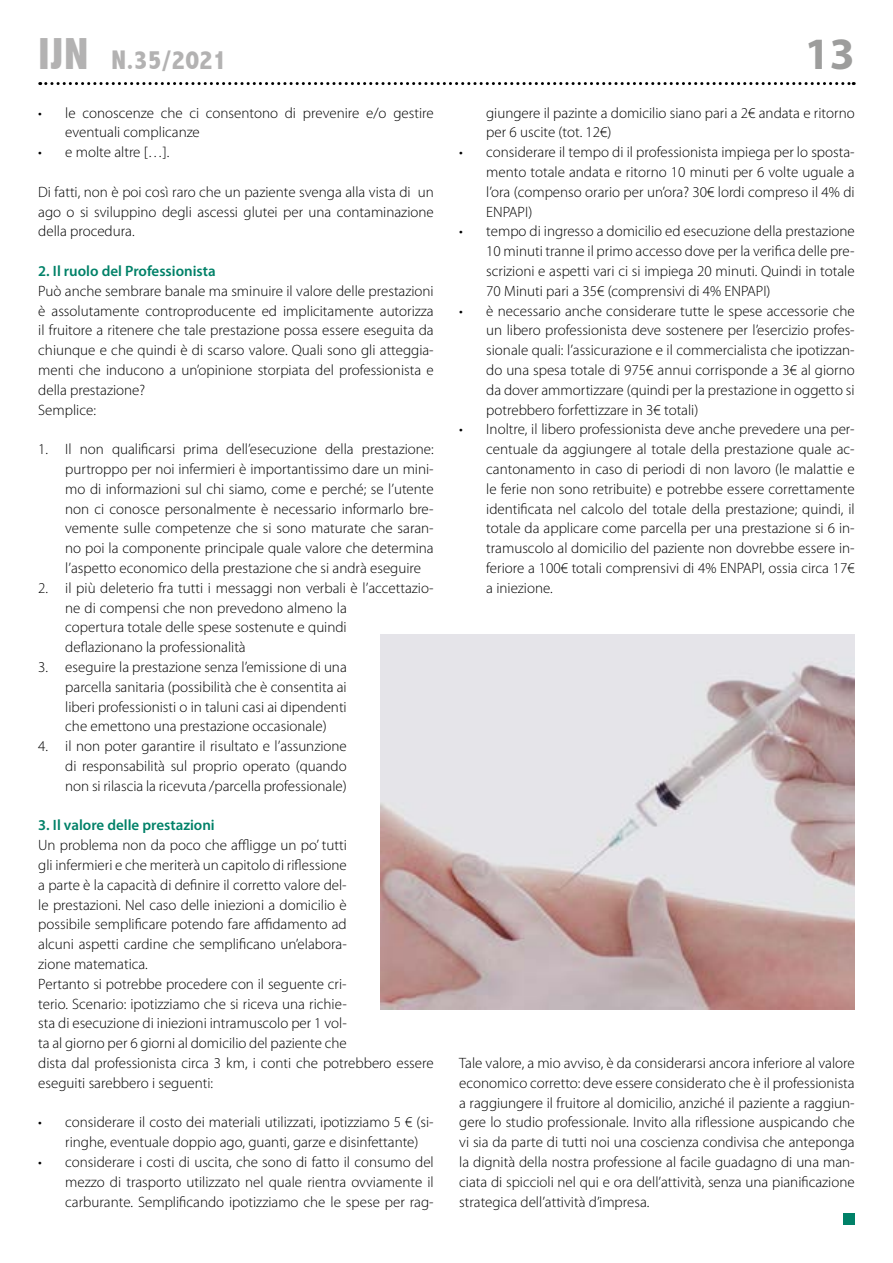
<style>
.page{position:relative;width:893px;height:1263px;background:#fff}
.page>*{position:absolute;margin:0;border:0;box-sizing:border-box;transform-origin:0 0}
.t1{font:700 45px "Myriad Pro";color:#9d9d9c}
.t2{font:800 condensed 27px "Abadi";color:#b3b2b2}
.t3{font:300 15px/19.8px "Myriad Pro";color:#000;text-align:justify}
.t4{font:600 15px "Myriad Pro";color:#008168}
.s1{font-size:45px}
</style>
<div class="page">
<svg style="left:40px;top:82px;width:814px;height:3px"></svg>
<img style="left:381px;top:635px;width:474px;height:375px">
<div style="left:843px;top:1213px;width:12px;height:12px;background:#008168"></div>
<h2 class="t2" style="left:38px;top:45px;width:190px"><span class="s1">IJN</span> N.35/2021</h2>
<h1 class="t1" style="left:805px;top:24px;width:51px">13</h1>
<p class="t3" style="left:65px;top:103px;width:370px;text-indent:-27px">• le conoscenze che ci consentono di prevenire e/o gestire eventuali complicanze</p>
<p class="t3" style="left:38px;top:143px;width:133px">• e molte altre […].</p>
<p class="t3" style="left:38px;top:182px;width:397px">Di fatti, non è poi così raro che un paziente svenga alla vista di un ago o si sviluppino degli ascessi glutei per una contaminazione della procedura.</p>
<p class="t4" style="left:38px;top:261px;width:179px">2. Il ruolo del Professionista</p>
<p class="t3" style="left:38px;top:281px;width:397px;text-align:left">Può anche sembrare banale ma sminuire il valore delle prestazioni è assolutamente controproducente ed implicitamente autorizza il fruitore a ritenere che tale prestazione possa essere eseguita da chiunque e che quindi è di scarso valore. Quali sono gli atteggia&shy;menti che inducono a un’opinione storpiata del professionista e della prestazione?<br>Semplice:</p>
<p class="t3" style="left:65px;top:440px;width:370px;text-indent:-27px">1. Il non qualificarsi prima dell’esecuzione della prestazione: purtroppo per noi infermieri è importantissimo dare un mini&shy;mo di informazioni sul chi siamo, come e perché; se l’utente non ci conosce personalmente è necessario informarlo bre&shy;vemente sulle competenze che si sono maturate che saran&shy;no poi la componente principale quale valore che determina l’aspetto economico della prestazione che si andrà eseguire</p>
<p class="t3" style="left:65px;top:578px;width:370px;text-align:left;text-indent:-27px">2. il più deleterio fra tutti i messaggi non verbali è l’accettazio&shy;ne di compensi che non prevedono almeno la<br>copertura totale delle spese sostenute e quindi<br>deflazionano la professionalità</p>
<p class="t3" style="left:65px;top:657px;width:283px;text-indent:-27px">3. eseguire la prestazione senza l’emissione di una parcella sanitaria (possibilità che è consentita ai liberi professionisti o in taluni casi ai dipendenti che emettono una prestazione occasionale)</p>
<p class="t3" style="left:65px;top:737px;width:283px;text-indent:-27px">4. il non poter garantire il risultato e l’assunzione di responsabilità sul proprio operato (quando non si rilascia la ricevuta /parcella professionale)</p>
<p class="t4" style="left:38px;top:816px;width:178px">3. Il valore delle prestazioni</p>
<p class="t3" style="left:38px;top:836px;width:397px;text-align:left">Un problema non da poco che affligge un po’ tutti<br>gli infermieri e che meriterà un capitolo di riflessione<br>a parte è la capacità di definire il corretto valore del-<br>le prestazioni. Nel caso delle iniezioni a domicilio è<br>possibile semplificare potendo fare affidamento ad<br>alcuni aspetti cardine che semplificano un’elabora-<br>zione matematica.<br>Pertanto si potrebbe procedere con il seguente cri-<br>terio. Scenario: ipotizziamo che si riceva una richie-<br>sta di esecuzione di iniezioni intramuscolo per 1 vol-<br>ta al giorno per 6 giorni al domicilio del paziente che<br>dista dal professionista circa 3 km, i conti che potrebbero essere eseguiti sarebbero i seguenti:</p>
<p class="t3" style="left:65px;top:1113px;width:370px;text-indent:-27px">• considerare il costo dei materiali utilizzati, ipotizziamo 5 € (si&shy;ringhe, eventuale doppio ago, guanti, garze e disinfettante)</p>
<p class="t3" style="left:65px;top:1152px;width:370px;text-indent:-27px">• considerare i costi di uscita, che sono di fatto il consumo del mezzo di trasporto utilizzato nel quale rientra ovviamente il carburante. Semplificando ipotizziamo che le spese per rag-</p>
<p class="t3" style="left:486px;top:103px;width:370px">giungere il pazinte a domicilio siano pari a 2€ andata e ritorno per 6 uscite (tot. 12€)</p>
<p class="t3" style="left:486px;top:143px;width:370px;text-indent:-27px">• considerare il tempo di il professionista impiega per lo sposta&shy;mento totale andata e ritorno 10 minuti per 6 volte uguale a l’ora (compenso orario per un’ora? 30€ lordi compreso il 4% di ENPAPI)</p>
<p class="t3" style="left:486px;top:222px;width:370px;text-indent:-27px">• tempo di ingresso a domicilio ed esecuzione della prestazione 10 minuti tranne il primo accesso dove per la verifica delle pre&shy;scrizioni e aspetti vari ci si impiega 20 minuti. Quindi in totale 70 Minuti pari a 35€ (comprensivi di 4% ENPAPI)</p>
<p class="t3" style="left:486px;top:301px;width:370px;text-indent:-27px">• è necessario anche considerare tutte le spese accessorie che un libero professionista deve sostenere per l’esercizio profes&shy;sionale quali: l’assicurazione e il commercialista che ipotizzan&shy;do una spesa totale di 975€ annui corrisponde a 3€ al giorno da dover ammortizzare (quindi per la prestazione in oggetto si potrebbero forfettizzare in 3€ totali)</p>
<p class="t3" style="left:486px;top:420px;width:370px;text-indent:-27px">• Inoltre, il libero professionista deve anche prevedere una per&shy;centuale da aggiungere al totale della prestazione quale ac&shy;cantonamento in caso di periodi di non lavoro (le malattie e le ferie non sono retribuite) e potrebbe essere correttamente identificata nel calcolo del totale della prestazione; quindi, il totale da applicare come parcella per una prestazione si 6 in&shy;tramuscolo al domicilio del paziente non dovrebbe essere in&shy;feriore a 100€ totali comprensivi di 4% ENPAPI, ossia circa 17€ a iniezione.</p>
<p class="t3" style="left:459px;top:1053px;width:397px">Tale valore, a mio avviso, è da considerarsi ancora inferiore al valore economico corretto: deve essere considerato che è il professionista a raggiungere il fruitore al domicilio, anziché il paziente a raggiun&shy;gere lo studio professionale. Invito alla riflessione auspicando che vi sia da parte di tutti noi una coscienza condivisa che anteponga la dignità della nostra professione al facile guadagno di una man&shy;ciata di spiccioli nel qui e ora dell’attività, senza una pianificazione strategica dell’attività d’impresa.</p>
</div>
